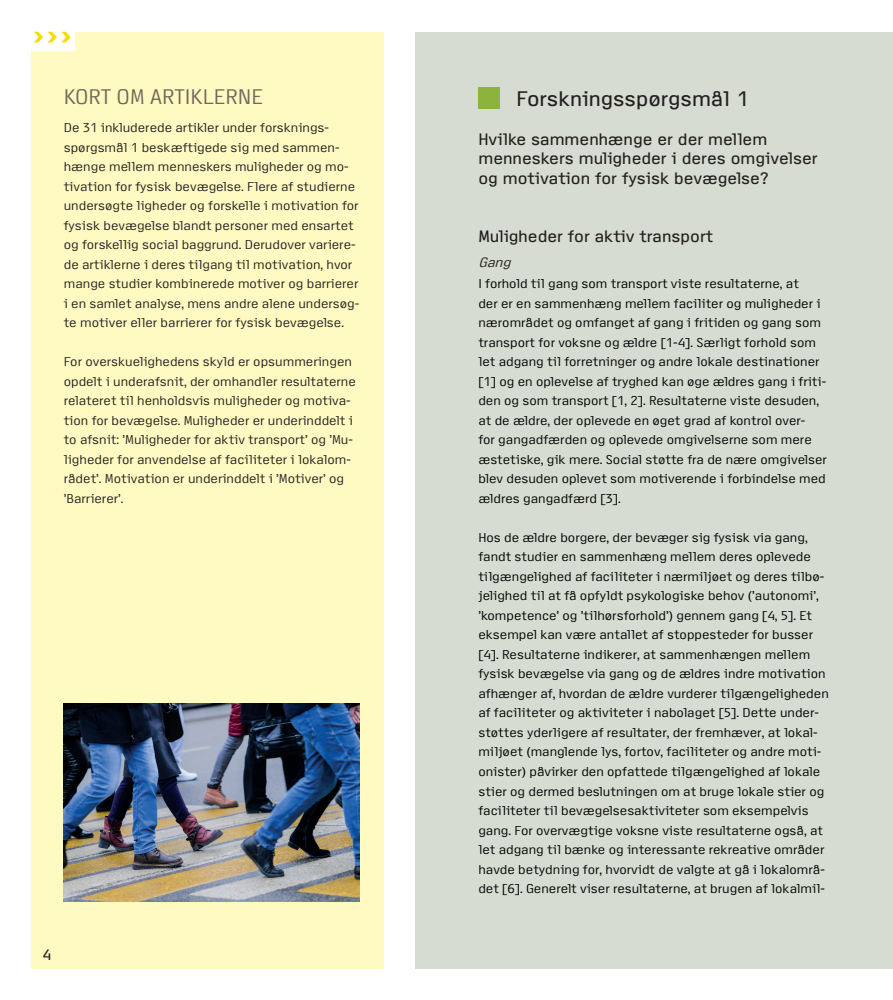
<style>
.page{position:relative;width:893px;height:1000px;background:#fff}
.page>*{position:absolute;margin:0;border:0;box-sizing:border-box;transform-origin:0 0}
.t1{font:21px "Access";color:#231f20}
.t2{font:21px "Access";color:#73675a}
.t3{font:16.5px/19.5px "Access";color:#231f20}
.t4{font:15px "Access";color:#231f20}
.t5{font:italic 13.5px "Access";color:#231f20}
.t6{font:12.75px/19.5px "Access";color:#000001}
.t7{font:12.75px/19.5px "Access";color:#231f20}
</style>
<div class="page">
<div style="left:32px;top:32px;width:352px;height:935px;background:#fffac1"></div>
<div style="left:31px;top:26px;width:44px;height:25px;background:#fff"></div>
<svg style="left:34px;top:32px;width:37px;height:10px"></svg>
<div style="left:415px;top:32px;width:478px;height:935px;background:#d6dcd1"></div>
<div style="left:478px;top:87px;width:22px;height:21px;background:#8bb33d"></div>
<img style="left:64px;top:703px;width:295px;height:198px">
<h1 class="t2" style="left:64px;top:85px;width:201px">KORT OM ARTIKLERNE</h1>
<p class="t7" style="left:64px;top:118px;width:297px">De 31 inkluderede artikler under forsknings&shy;spørgsmål 1 beskæftigede sig med sammen&shy;hænge mellem menneskers muligheder og mo&shy;tivation for fysisk bevægelse. Flere af studierne undersøgte ligheder og forskelle i motivation for fysisk bevægelse blandt personer med ensartet og forskellig social baggrund. Derudover variere&shy;de artiklerne i deres tilgang til motivation, hvor mange studier kombinerede motiver og barrierer i en samlet analyse, mens andre alene undersøg&shy;te motiver eller barrierer for fysisk bevægelse.</p>
<p class="t7" style="left:64px;top:352px;width:294px">For overskuelighedens skyld er opsummeringen opdelt i underafsnit, der omhandler resultaterne relateret til henholdsvis muligheder og motiva&shy;tion for bevægelse. Muligheder er underinddelt i to afsnit: ’Muligheder for aktiv transport’ og ’Mu&shy;ligheder for anvendelse af faciliteter i lokalom&shy;rådet’. Motivation er underinddelt i ’Motiver’ og ’Barrierer’.</p>
<p class="t4" style="left:43px;top:946px;width:10px">4</p>
<h1 class="t1" style="left:517px;top:88px;width:233px">Forskningsspørgsmål 1</h1>
<p class="t3" style="left:478px;top:129px;width:341px">Hvilke sammenhænge er der mellem menneskers muligheder i deres omgivelser og motivation for fysisk bevægelse?</p>
<p class="t3" style="left:478px;top:226px;width:236px">Muligheder for aktiv transport</p>
<p class="t5" style="left:478px;top:255px;width:38px">Gang</p>
<p class="t6" style="left:478px;top:274px;width:350px">I forhold til gang som transport viste resultaterne, at<br>der er en sammenhæng mellem faciliter og muligheder i nærområdet og omfanget af gang i fritiden og gang som transport for voksne og ældre [1-4]. Særligt forhold som let adgang til forretninger og andre lokale destinationer [1] og en oplevelse af tryghed kan øge ældres gang i friti&shy;den og som transport [1, 2]. Resultaterne viste desuden, at de ældre, der oplevede en øget grad af kontrol over-<br>for gangadfærden og oplevede omgivelserne som mere æstetiske, gik mere. Social støtte fra de nære omgivelser blev desuden oplevet som motiverende i forbindelse med ældres gangadfærd [3].</p>
<p class="t6" style="left:478px;top:527px;width:352px">Hos de ældre borgere, der bevæger sig fysisk via gang, fandt studier en sammenhæng mellem deres oplevede tilgængelighed af faciliteter i nærmiljøet og deres tilbø&shy;jelighed til at få opfyldt psykologiske behov (’autonomi’, ’kompetence’ og ’tilhørsforhold’) gennem gang [4, 5]. Et eksempel kan være antallet af stoppesteder for busser [4]. Resultaterne indikerer, at sammenhængen mellem fysisk bevægelse via gang og de ældres indre motivation afhænger af, hvordan de ældre vurderer tilgængeligheden af faciliteter og aktiviteter i nabolaget [5]. Dette under&shy;støttes yderligere af resultater, der fremhæver, at lokal&shy;miljøet (manglende lys, fortov, faciliteter og andre moti&shy;onister) påvirker den opfattede tilgængelighed af lokale stier og dermed beslutningen om at bruge lokale stier og faciliteter til bevægelsesaktiviteter som eksempelvis gang. For overvægtige voksne viste resultaterne også, at let adgang til bænke og interessante rekreative områder havde betydning for, hvorvidt de valgte at gå i lokalområ&shy;det [6]. Generelt viser resultaterne, at brugen af lokalmil-</p>
</div>
